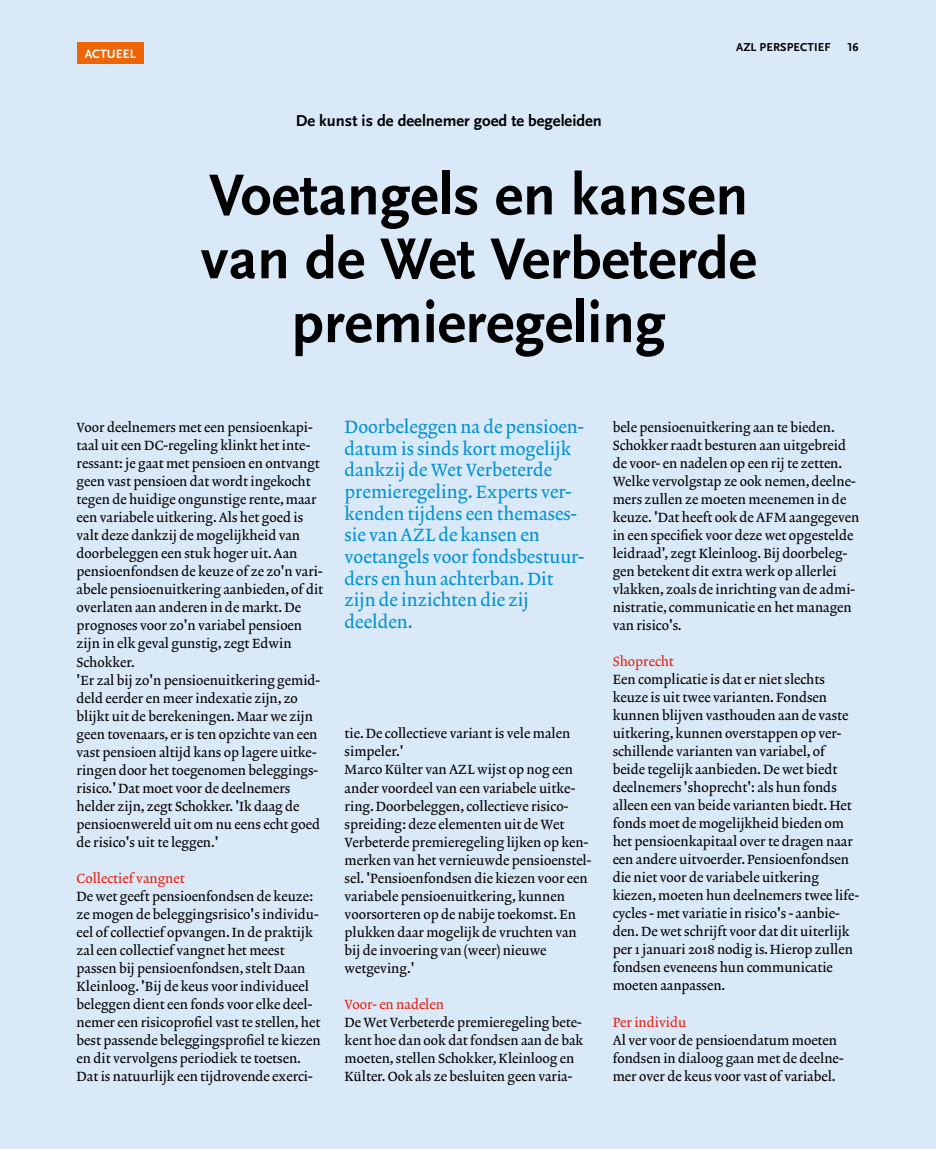
<style>
.page{position:relative;width:936px;height:1149px;background:#fff}
.page>*{position:absolute;margin:0;border:0;box-sizing:border-box;transform-origin:0 0}
.t1{font:700 60.15px/63.8px "Scala Sans OT";color:#000;text-align:center}
.t2{font:18px/21.6px "Lexicon No 2 Roman A";color:#0092d4}
.t3{font:700 16.5px "Scala Sans OT";color:#000}
.t4{font:13.5px/18px "Lexicon No 2 Roman A";color:#000}
.t5{font:13.5px "Lexicon No 2 Roman A";color:#e42313}
.t6{font:700 12.6px "Scala Sans OT";letter-spacing:.01em;color:#fff}
.t7{font:700 12px "Scala Sans OT";letter-spacing:.01em;color:#000}
</style>
<div class="page">
<div style="left:0;top:0;width:935px;height:1148px;background:#dae9f8"></div>
<div style="left:77px;top:43px;width:66px;height:21px;background:#ec6608"></div>
<p class="t6" style="left:85px;top:47px;width:53px">ACTUEEL</p>
<p class="t3" style="left:296px;top:111px;width:308px">De kunst is de deelnemer goed te begeleiden</p>
<p class="t7" style="left:736px;top:41px;width:96px">AZL PERSPECTIEF</p>
<p class="t7" style="left:847px;top:41px;width:12px">16</p>
<h1 class="t1" style="left:200px;top:164px;width:557px">Voetangels en kansen van de Wet Verbeterde premieregeling</h1>
<p class="t4" style="left:77px;top:419px;width:248px">Voor deelnemers met een pensioenkapi&shy;taal uit een DC-regeling klinkt het inte&shy;ressant: je gaat met pensioen en ontvangt geen vast pensioen dat wordt ingekocht tegen de huidige ongunstige rente, maar een variabele uitkering. Als het goed is valt deze dankzij de mogelijkheid van doorbeleggen een stuk hoger uit. Aan pensioenfondsen de keuze of ze zo'n vari&shy;abele pensioenuitkering aanbieden, of dit overlaten aan anderen in de markt. De prognoses voor zo'n variabel pensioen zijn in elk geval gunstig, zegt Edwin Schokker.<br>'Er zal bij zo'n pensioenuitkering gemid&shy;deld eerder en meer indexatie zijn, zo blijkt uit de berekeningen. Maar we zijn geen tovenaars, er is ten opzichte van een vast pensioen altijd kans op lagere uitke&shy;ringen door het toegenomen beleggings&shy;risico.' Dat moet voor de deelnemers helder zijn, zegt Schokker. 'Ik daag de pensioenwereld uit om nu eens echt goed de risico's uit te leggen.'</p>
<p class="t5" style="left:77px;top:869px;width:110px">Collectief vangnet</p>
<p class="t4" style="left:77px;top:887px;width:246px">De wet geeft pensioenfondsen de keuze: ze mogen de beleggingsrisico's individu&shy;eel of collectief opvangen. In de praktijk zal een collectief vangnet het meest passen bij pensioenfondsen, stelt Daan Kleinloog. 'Bij de keus voor individueel beleggen dient een fonds voor elke deel&shy;nemer een risicoprofiel vast te stellen, het best passende beleggingsprofiel te kiezen en dit vervolgens periodiek te toetsen.<br>Dat is natuurlijk een tijdrovende exerci-</p>
<p class="t2" style="left:344px;top:417px;width:241px">Doorbeleggen na de pensioen&shy;datum is sinds kort mogelijk dankzij de Wet Verbeterde premieregeling. Experts ver&shy;kenden tijdens een themases&shy;sie van AZL de kansen en voetangels voor fondsbestuur&shy;ders en hun achterban. Dit zijn de inzichten die zij deelden.</p>
<p class="t4" style="left:344px;top:725px;width:248px">tie. De collectieve variant is vele malen simpeler.'<br>Marco Külter van AZL wijst op nog een ander voordeel van een variabele uitke&shy;ring. Doorbeleggen, collectieve risico&shy;spreiding: deze elementen uit de Wet Verbeterde premieregeling lijken op ken&shy;merken van het vernieuwde pensioenstel&shy;sel. 'Pensioenfondsen die kiezen voor een variabele pensioenuitkering, kunnen voorsorteren op de nabije toekomst. En plukken daar mogelijk de vruchten van bij de invoering van (weer) nieuwe wetgeving.'</p>
<p class="t5" style="left:344px;top:995px;width:101px">Voor- en nadelen</p>
<p class="t4" style="left:344px;top:1013px;width:240px">De Wet Verbeterde premieregeling bete&shy;kent hoe dan ook dat fondsen aan de bak moeten, stellen Schokker, Kleinloog en Külter. Ook als ze besluiten geen varia-</p>
<p class="t4" style="left:612px;top:419px;width:248px">bele pensioenuitkering aan te bieden.<br>Schokker raadt besturen aan uitgebreid de voor- en nadelen op een rij te zetten.<br>Welke vervolgstap ze ook nemen, deelne&shy;mers zullen ze moeten meenemen in de keuze. 'Dat heeft ook de AFM aangegeven in een specifiek voor deze wet opgestelde leidraad', zegt Kleinloog. Bij doorbeleg&shy;gen betekent dit extra werk op allerlei vlakken, zoals de inrichting van de admi&shy;nistratie, communicatie en het managen van risico's.</p>
<p class="t5" style="left:612px;top:653px;width:63px">Shoprecht</p>
<p class="t4" style="left:612px;top:671px;width:248px">Een complicatie is dat er niet slechts keuze is uit twee varianten. Fondsen kunnen blijven vasthouden aan de vaste uitkering, kunnen overstappen op ver&shy;schillende varianten van variabel, of beide tegelijk aanbieden. De wet biedt deelnemers 'shoprecht': als hun fonds alleen een van beide varianten biedt. Het fonds moet de mogelijkheid bieden om het pensioenkapitaal over te dragen naar een andere uitvoerder. Pensioenfondsen die niet voor de variabele uitkering kiezen, moeten hun deelnemers twee life&shy;cycles - met variatie in risico's - aanbie&shy;den. De wet schrijft voor dat dit uiterlijk per 1 januari 2018 nodig is. Hierop zullen fondsen eveneens hun communicatie moeten aanpassen.</p>
<p class="t5" style="left:612px;top:1013px;width:75px">Per individu</p>
<p class="t4" style="left:612px;top:1031px;width:232px">Al ver voor de pensioendatum moeten fondsen in dialoog gaan met de deelne&shy;mer over de keus voor vast of variabel.</p>
</div>
